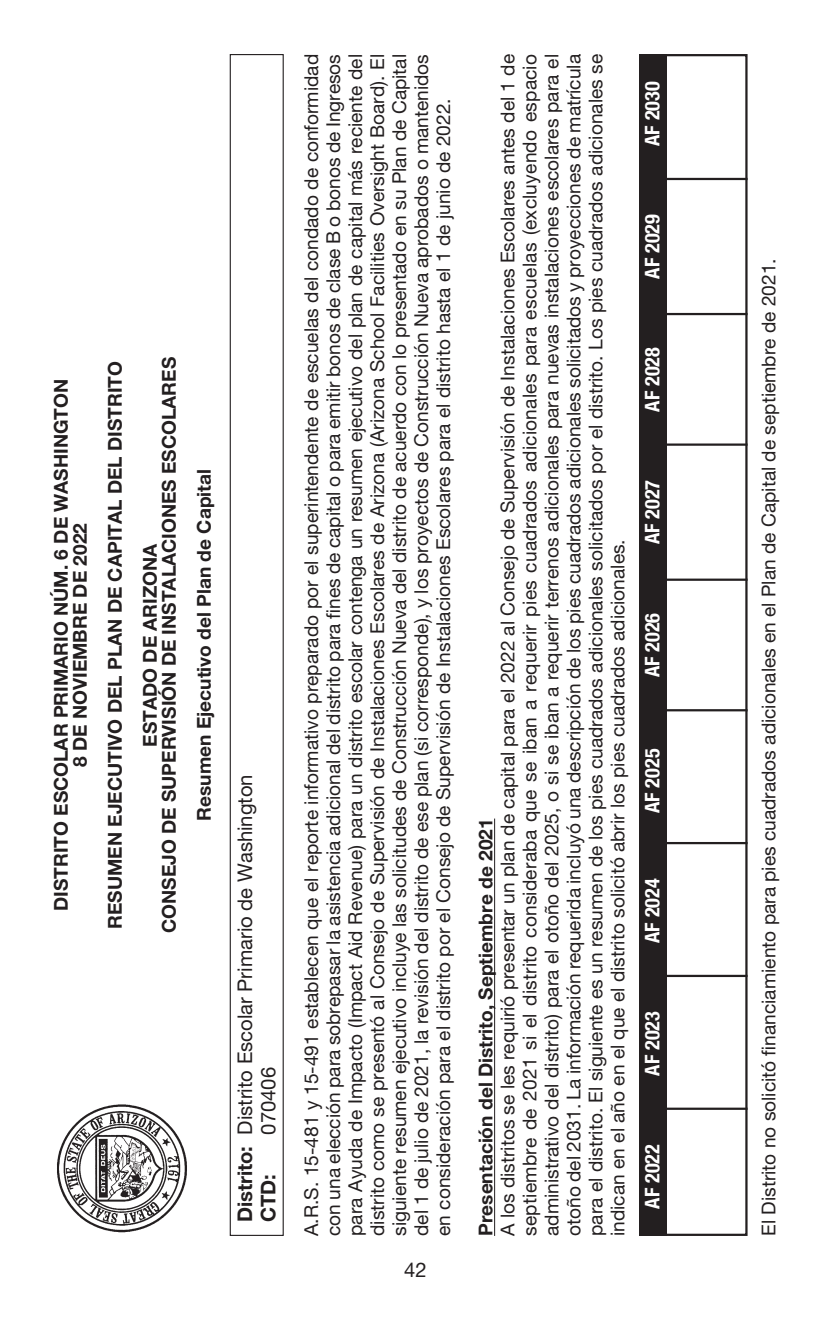
<style>
.page{position:relative;width:831px;height:1317px;background:#fff}
.page>*{position:absolute;margin:0;border:0;box-sizing:border-box;transform-origin:0 0}
.t1{font:20.25px/23.2px "Helvetica Neue LT Std";color:#231f20}
.t2{font:700 condensed 20.25px "Helvetica Neue LT Std";color:#fff}
.t3{font:19.12px/22.1px "Helvetica Neue LT Std";color:#231f20;text-align:justify}
.t4{font:700 19.12px/34.9px "Helvetica Neue LT Std";color:#231f20;text-align:center}
.s1{font-weight:700}
</style>
<div class="page">
<hr style="left:494px;top:818px;width:1px;height:417px;background:#231f20">
<div style="left:230px;top:54px;width:54px;height:1181px;border:1px solid #231f20"></div>
<div style="left:639px;top:54px;width:27px;height:1181px;background:#231f20"></div>
<div style="left:639px;top:54px;width:108px;height:1181px;border:2px solid #231f20"></div>
<hr style="left:639px;top:1107px;width:108px;height:2px;background:#231f20">
<hr style="left:639px;top:974px;width:108px;height:2px;background:#231f20">
<hr style="left:639px;top:842px;width:108px;height:2px;background:#231f20">
<hr style="left:639px;top:709px;width:108px;height:2px;background:#231f20">
<hr style="left:639px;top:578px;width:108px;height:2px;background:#231f20">
<hr style="left:639px;top:313px;width:108px;height:2px;background:#231f20">
<hr style="left:639px;top:178px;width:108px;height:2px;background:#231f20">
<hr style="left:639px;top:443px;width:108px;height:3px;background:#231f20">
<img style="left:57px;top:1104px;width:130px;height:129px">
<p class="t4" style="left:53px;top:911px;width:533px;line-height:19.1px;rotate:-90deg">DISTRITO ESCOLAR PRIMARIO NÚM. 6 DE WASHINGTON<br>8 DE NOVIEMBRE DE 2022</p>
<p class="t4" style="left:99px;top:928px;width:569px;rotate:-90deg">RESUMEN EJECUTIVO DEL PLAN DE CAPITAL DEL DISTRITO<br>ESTADO DE ARIZONA</p>
<p class="t4" style="left:153px;top:932px;width:577px;rotate:-90deg">CONSEJO DE SUPERVISIÓN DE INSTALACIONES ESCOLARES<br>Resumen Ejecutivo del Plan de Capital</p>
<p class="t1" style="left:235px;top:1222px;width:449px;rotate:-90deg"><span class="s1">Distrito:</span> Distrito Escolar Primario de Washington<br><span class="s1">CTD:</span></p>
<p class="t1" style="left:258px;top:1134px;width:69px;rotate:-90deg">070406</p>
<p class="t3" style="left:302px;top:1235px;width:1183px;rotate:-90deg">A.R.S. 15-481 y 15-491 establecen que el reporte informativo preparado por el superintendente de escuelas del condado de conformidad con una elección para sobrepasar la asistencia adicional del distrito para fines de capital o para emitir bonos de clase B o bonos de Ingresos para Ayuda de Impacto (Impact Aid Revenue) para un distrito escolar contenga un resumen ejecutivo del plan de capital más reciente del distrito como se presentó al Consejo de Supervisión de Instalaciones Escolares de Arizona (Arizona School Facilities Oversight Board). El siguiente resumen ejecutivo incluye las solicitudes de Construcción Nueva del distrito de acuerdo con lo presentado en su Plan de Capital del 1 de julio de 2021, la revisión del distrito de ese plan (si corresponde), y los proyectos de Construcción Nueva aprobados o mantenidos en consideración para el distrito por el Consejo de Supervisión de Instalaciones Escolares para el distrito hasta el 1 de junio de 2022.</p>
<p class="t1" style="left:404px;top:1260px;width:24px">42</p>
<p class="t3" style="left:498px;top:1235px;width:1183px;rotate:-90deg">A los distritos se les requirió presentar un plan de capital para el 2022 al Consejo de Supervisión de Instalaciones Escolares antes del 1 de septiembre de 2021 si el distrito consideraba que se iban a requerir pies cuadrados adicionales para escuelas (excluyendo espacio administrativo del distrito) para el otoño del 2025, o si se iban a requerir terrenos adicionales para nuevas instalaciones escolares para el otoño del 2031. La información requerida incluyó una descripción de los pies cuadrados adicionales solicitados y proyecciones de matrícula para el distrito. El siguiente es un resumen de los pies cuadrados adicionales solicitados por el distrito. Los pies cuadrados adicionales se indican en el año en el que el distrito solicitó abrir los pies cuadrados adicionales.</p>
<p class="t4" style="left:470px;top:1235px;width:419px;rotate:-90deg">Presentación del Distrito, Septiembre de 2021</p>
<p class="t2" style="left:645px;top:146px;width:66px;rotate:-90deg">AF 2030</p>
<p class="t2" style="left:645px;top:279px;width:66px;rotate:-90deg">AF 2029</p>
<p class="t2" style="left:645px;top:411px;width:66px;rotate:-90deg">AF 2028</p>
<p class="t2" style="left:645px;top:544px;width:66px;rotate:-90deg">AF 2027</p>
<p class="t2" style="left:645px;top:677px;width:66px;rotate:-90deg">AF 2026</p>
<p class="t2" style="left:645px;top:813px;width:66px;rotate:-90deg">AF 2025</p>
<p class="t2" style="left:645px;top:942px;width:66px;rotate:-90deg">AF 2024</p>
<p class="t2" style="left:645px;top:1075px;width:66px;rotate:-90deg">AF 2023</p>
<p class="t2" style="left:645px;top:1208px;width:66px;rotate:-90deg">AF 2022</p>
<p class="t3" style="left:759px;top:1235px;width:978px;rotate:-90deg">El Distrito no solicitó financiamiento para pies cuadrados adicionales en el Plan de Capital de septiembre de 2021.</p>
</div>
